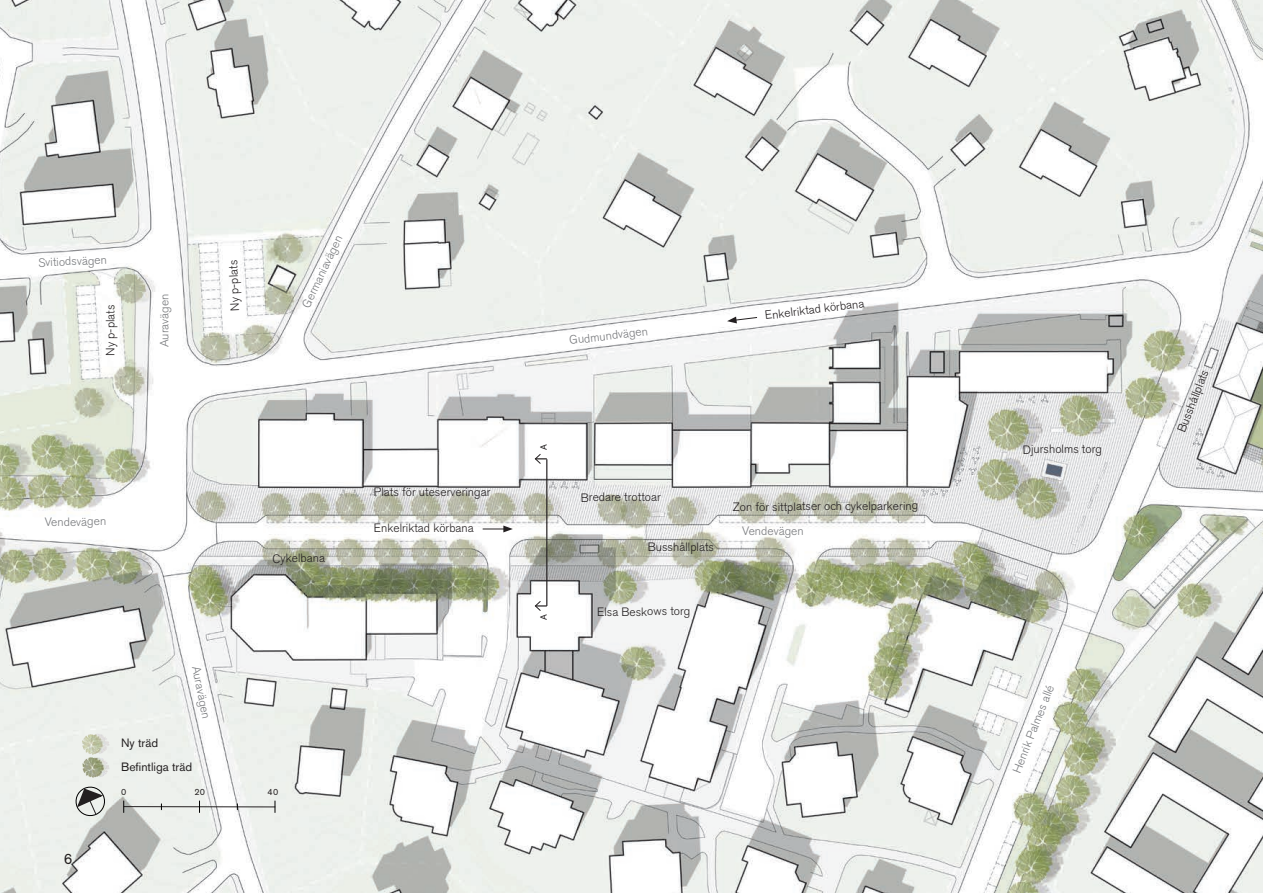
<style>
.page{position:relative;width:1263px;height:893px;background:#fff}
.page>*{position:absolute;margin:0;border:0;box-sizing:border-box;transform-origin:0 0}
.t1{font:15px "Akzidenz Grotesk Std";color:#231f20}
.Bildtext_Faktatext_A{font:300 12px "Akzidenz Grotesk Std";letter-spacing:-.01em;color:#231f20}
.Bildtext_Faktatext_A-2{font:300 12px "Akzidenz Grotesk Std";letter-spacing:-.01em;color:#787a7d}
.t2{font:12px "Akzidenz Grotesk Std";color:#231f20}
.Löpande_text_-_brödt{font:9px "Akzidenz Grotesk Std";color:#231f20}
</style>
<div class="page">
<img style="left:0;top:0;width:1263px;height:893px">
<hr style="left:124px;top:806px;width:151px;height:1px;background:#231f20">
<svg style="left:483px;top:525px;width:30px;height:7px"></svg>
<svg style="left:727px;top:317px;width:31px;height:6px"></svg>
<svg style="left:74px;top:785px;width:32px;height:32px"></svg>
<hr style="left:546px;top:459px;width:1px;height:147px;background:#231f20">
<img style="left:82px;top:757px;width:24px;height:21px">
<img style="left:82px;top:734px;width:27px;height:21px">
<svg style="left:534px;top:444px;width:13px;height:20px"></svg>
<svg style="left:534px;top:600px;width:13px;height:20px"></svg>
<p class="Bildtext_Faktatext_A-2" style="left:38px;top:256px;width:70px;rotate:-2deg">Svitiodsvägen</p>
<p class="Bildtext_Faktatext_A" style="left:104px;top:356px;width:52px;rotate:-90deg">Ny p-plats</p>
<p class="Bildtext_Faktatext_A-2" style="left:158px;top:347px;width:55px;rotate:-90deg">Auravägen</p>
<p class="Bildtext_Faktatext_A" style="left:229px;top:311px;width:52px;rotate:-93deg">Ny p-plats</p>
<p class="Bildtext_Faktatext_A-2" style="left:299px;top:304px;width:80px;rotate:-64deg">Germaniavägen</p>
<p class="Bildtext_Faktatext_A-2" style="left:45px;top:515px;width:63px">Vendevägen</p>
<p class="Bildtext_Faktatext_A" style="left:273px;top:551px;width:54px">Cykelbana</p>
<p class="t1" style="left:64px;top:850px;width:10px">6</p>
<p class="t2" style="left:121px;top:736px;width:38px">Ny träd</p>
<p class="Bildtext_Faktatext_A-2" style="left:203px;top:664px;width:55px;rotate:79deg">Auravägen</p>
<p class="t2" style="left:121px;top:760px;width:73px">Befintliga träd</p>
<p class="Löpande_text_-_brödt" style="left:121px;top:786px;width:7px">0</p>
<p class="Löpande_text_-_brödt" style="left:194px;top:786px;width:12px">20</p>
<p class="Löpande_text_-_brödt" style="left:268px;top:786px;width:12px">40</p>
<p class="Bildtext_Faktatext_A" style="left:374px;top:485px;width:118px">Plats för uteserveringar</p>
<p class="Bildtext_Faktatext_A" style="left:374px;top:521px;width:101px">Enkelriktad körbana</p>
<p class="Bildtext_Faktatext_A-2" style="left:569px;top:334px;width:81px;rotate:-7deg">Gudmundvägen</p>
<p class="Bildtext_Faktatext_A" style="left:764px;top:309px;width:101px;rotate:-7deg">Enkelriktad körbana</p>
<p class="Bildtext_Faktatext_A" style="left:581px;top:490px;width:81px">Bredare trottoar</p>
<p class="Bildtext_Faktatext_A" style="left:648px;top:540px;width:68px">Busshållplats</p>
<p class="Bildtext_Faktatext_A" style="left:733px;top:499px;width:187px">Zon för sittplatser och cykelparkering</p>
<p class="Bildtext_Faktatext_A-2" style="left:742px;top:524px;width:63px">Vendevägen</p>
<p class="Bildtext_Faktatext_A" style="left:597px;top:605px;width:95px">Elsa Beskows torg</p>
<p class="Bildtext_Faktatext_A" style="left:1023px;top:442px;width:81px">Djursholms torg</p>
<p class="Bildtext_Faktatext_A" style="left:1174px;top:429px;width:68px;rotate:-68deg">Busshållplats</p>
<p class="Bildtext_Faktatext_A-2" style="left:1010px;top:770px;width:95px;rotate:-68deg">Henrik Palmes allé</p>
</div>
